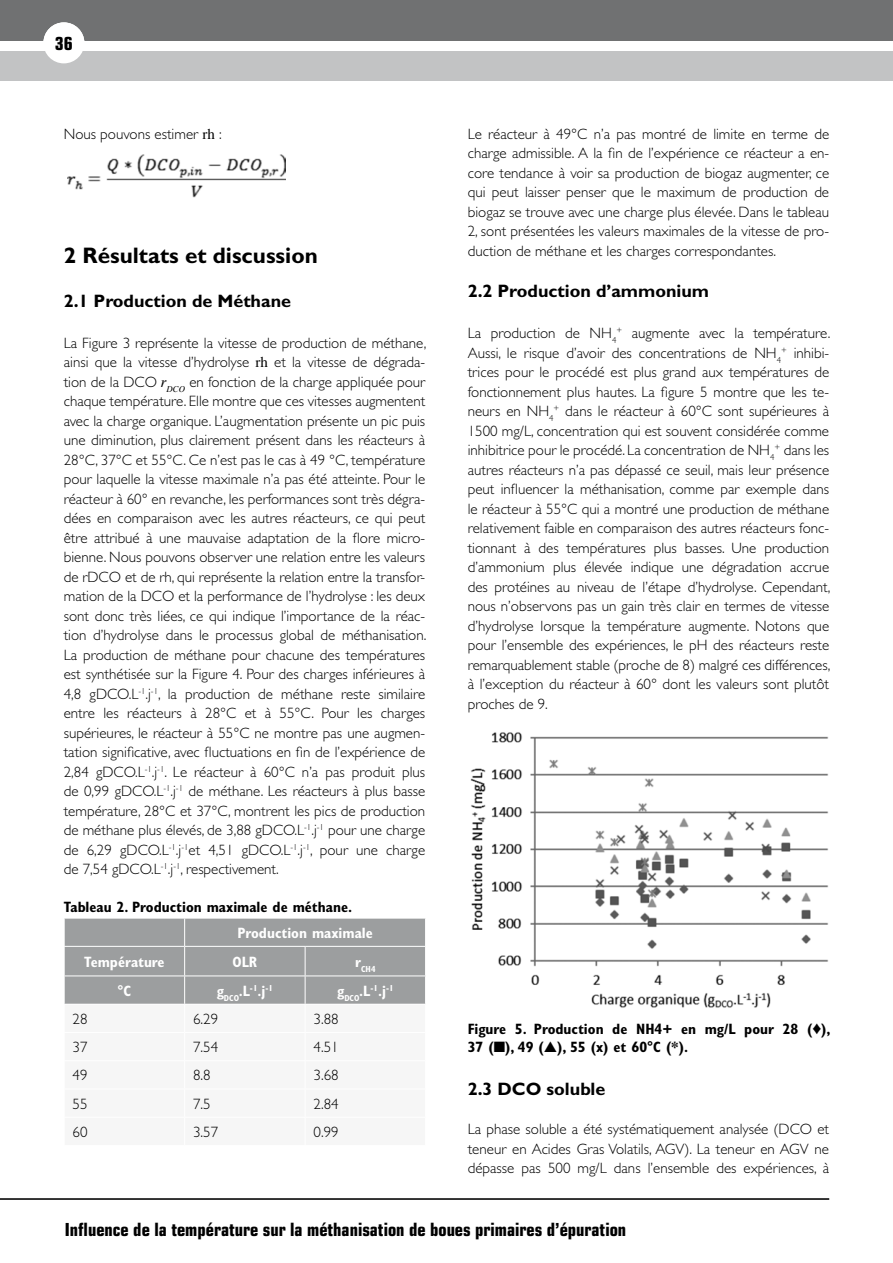
<style>
.page{position:relative;width:893px;height:1263px;background:#fff}
.page>*{position:absolute;margin:0;border:0;box-sizing:border-box;transform-origin:0 0}
.t1{font:700 22.5px "Gill Sans";color:#000}
.t2{font:700 condensed 18px "Square 721 BT";color:#000}
.t3{font:700 18px "Gill Sans";color:#000}
.t4{font:300 15px/19.5px "Gill Sans";color:#000;text-align:justify}
.t5{font:700 condensed 15px/18px "Gill Sans";color:#000}
.t6{font:700 condensed 15px "Gill Sans";color:#fff}
.t7{font:700 condensed 8.7px "Gill Sans";color:#fff}
.s1{font-family:"Times";font-weight:400}
.s2{font-family:"Times";font-weight:400;font-style:italic}
.s3{font-size:15px}
</style>
<div class="page">
<div style="left:0;top:0;width:893px;height:40px;background:#707172"></div>
<hr style="left:0;top:1198px;width:829px;height:1px;background:#000">
<div style="left:0;top:51px;width:893px;height:30px;background:#c2c3c4"></div>
<hr style="left:0;top:1199px;width:829px;height:1px;background:#000">
<div style="left:43px;top:22px;width:41px;height:41px;background:#fff;border-radius:50%"></div>
<img style="left:68px;top:154px;width:217px;height:43px">
<svg style="left:64px;top:918px;width:362px;height:86px;background:#a0a2a3"></svg>
<img style="left:470px;top:732px;width:359px;height:276px">
<p class="t2" style="left:55px;top:32px;width:19px">36</p>
<p class="t4" style="left:64px;top:124px;width:159px">Nous pouvons estimer <span class="s1">rh</span> :</p>
<h1 class="t1" style="left:64px;top:242px;width:256px">2 Résultats et discussion</h1>
<p class="t3" style="left:64px;top:290px;width:229px">2.1 Production de Méthane</p>
<p class="t4" style="left:64px;top:333px;width:364px">La Figure 3 représente la vitesse de production de méthane, ainsi que la vitesse d’hydrolyse <span class="s1">rh</span> et la vitesse de dégrada&shy;tion de la DCO <span class="s2">r</span><sub>DCO</sub> en fonction de la charge appliquée pour chaque température. Elle montre que ces vitesses augmentent avec la charge organique. L’augmentation présente un pic puis une diminution, plus clairement présent dans les réacteurs à 28°C, 37°C et 55°C. Ce n’est pas le cas à 49 °C, température pour laquelle la vitesse maximale n’a pas été atteinte. Pour le réacteur à 60° en revanche, les performances sont très dégra&shy;dées en comparaison avec les autres réacteurs, ce qui peut être attribué à une mauvaise adaptation de la flore micro&shy;bienne. Nous pouvons observer une relation entre les valeurs de rDCO et de rh, qui représente la relation entre la transfor&shy;mation de la DCO et la performance de l’hydrolyse : les deux sont donc très liées, ce qui indique l’importance de la réac&shy;tion d’hydrolyse dans le processus global de méthanisation.<br>La production de méthane pour chacune des températures est synthétisée sur la Figure 4. Pour des charges inférieures à 4,8 gDCO.L<sup>-1</sup>.j<sup>-1</sup>, la production de méthane reste similaire entre les réacteurs à 28°C et à 55°C. Pour les charges supérieures, le réacteur à 55°C ne montre pas une augmen&shy;tation significative, avec fluctuations en fin de l’expérience de 2,84 gDCO.L<sup>-1</sup>.j<sup>-1</sup>. Le réacteur à 60°C n’a pas produit plus de 0,99 gDCO.L<sup>-1</sup>.j<sup>-1</sup> de méthane. Les réacteurs à plus basse température, 28°C et 37°C, montrent les pics de production de méthane plus élevés, de 3,88 gDCO.L<sup>-1</sup>.j<sup>-1</sup> pour une charge de 6,29 gDCO.L<sup>-1</sup>.j<sup>-1</sup>et 4,51 gDCO.L<sup>-1</sup>.j<sup>-1</sup>, pour une charge de 7,54 gDCO.L<sup>-1</sup>.j<sup>-1</sup>, respectivement.</p>
<p class="t5" style="left:64px;top:897px;width:290px">Tableau 2. Production maximale de méthane.</p>
<p class="t6" style="left:237px;top:924px;width:137px">Production maximale</p>
<p class="t6" style="left:84px;top:953px;width:82px">Température</p>
<p class="t6" style="left:233px;top:953px;width:26px">OLR</p>
<p class="t7" style="left:355px;top:964px;width:22px"><sup>r</sup>CH4</p>
<p class="t6" style="left:117px;top:982px;width:15px">°C</p>
<p class="t7" style="left:217px;top:982px;width:58px"><span class="s3">g</span>DCO<span class="s3">.L</span>-1<span class="s3">.j</span>-1</p>
<p class="t7" style="left:337px;top:982px;width:58px"><span class="s3">g</span>DCO<span class="s3">.L</span>-1<span class="s3">.j</span>-1</p>
<p class="t4" style="left:73px;top:1009px;width:16px">28</p>
<p class="t4" style="left:193px;top:1009px;width:27px">6.29</p>
<p class="t4" style="left:314px;top:1009px;width:27px">3.88</p>
<p class="t4" style="left:73px;top:1037px;width:16px">37</p>
<p class="t4" style="left:193px;top:1037px;width:27px">7.54</p>
<p class="t4" style="left:314px;top:1037px;width:27px">4.51</p>
<p class="t4" style="left:73px;top:1066px;width:16px">49</p>
<p class="t4" style="left:193px;top:1066px;width:19px">8.8</p>
<p class="t4" style="left:314px;top:1066px;width:27px">3.68</p>
<p class="t4" style="left:73px;top:1094px;width:16px">55</p>
<p class="t4" style="left:193px;top:1094px;width:19px">7.5</p>
<p class="t4" style="left:314px;top:1094px;width:27px">2.84</p>
<p class="t4" style="left:73px;top:1122px;width:16px">60</p>
<p class="t4" style="left:193px;top:1122px;width:27px">3.57</p>
<p class="t4" style="left:314px;top:1122px;width:27px">0.99</p>
<p class="t4" style="left:468px;top:124px;width:363px">Le réacteur à 49°C n’a pas montré de limite en terme de charge admissible. A la fin de l’expérience ce réacteur a en&shy;core tendance à voir sa production de biogaz augmenter, ce qui peut laisser penser que le maximum de production de biogaz se trouve avec une charge plus élevée. Dans le tableau 2, sont présentées les valeurs maximales de la vitesse de pro&shy;duction de méthane et les charges correspondantes.</p>
<p class="t3" style="left:468px;top:280px;width:243px">2.2 Production d’ammonium</p>
<p class="t4" style="left:468px;top:323px;width:364px">La production de NH<sub>4</sub><sup>+</sup> augmente avec la température.<br>Aussi, le risque d’avoir des concentrations de NH<sub>4</sub><sup>+</sup> inhibi&shy;trices pour le procédé est plus grand aux températures de fonctionnement plus hautes. La figure 5 montre que les te&shy;neurs en NH<sub>4</sub><sup>+</sup> dans le réacteur à 60°C sont supérieures à 1500 mg/L, concentration qui est souvent considérée comme inhibitrice pour le procédé. La concentration de NH<sub>4</sub><sup>+</sup> dans les autres réacteurs n’a pas dépassé ce seuil, mais leur présence peut influencer la méthanisation, comme par exemple dans le réacteur à 55°C qui a montré une production de méthane relativement faible en comparaison des autres réacteurs fonc&shy;tionnant à des températures plus basses. Une production d’ammonium plus élevée indique une dégradation accrue des protéines au niveau de l’étape d’hydrolyse. Cependant, nous n’observons pas un gain très clair en termes de vitesse d’hydrolyse lorsque la température augmente. Notons que pour l’ensemble des expériences, le pH des réacteurs reste remarquablement stable (proche de 8) malgré ces différences, à l’exception du réacteur à 60° dont les valeurs sont plutôt proches de 9.</p>
<p class="t5" style="left:468px;top:1020px;width:364px">Figure 5. Production de NH4+ en mg/L pour 28 (♦),<br>37 (■), 49 (▲), 55 (x) et 60°C (*).</p>
<p class="t3" style="left:468px;top:1078px;width:45px">2.3 dco</p>
<p class="t3" style="left:547px;top:1078px;width:60px">soluble</p>
<p class="t4" style="left:468px;top:1120px;width:363px">La phase soluble a été systématiquement analysée (DCO et teneur en Acides Gras Volatils, AGV). La teneur en AGV ne dépasse pas 500 mg/L dans l’ensemble des expériences, à</p>
<p class="t2" style="left:65px;top:1218px;width:563px">Influence de la température sur la méthanisation de boues primaires d’épuration</p>
</div>
